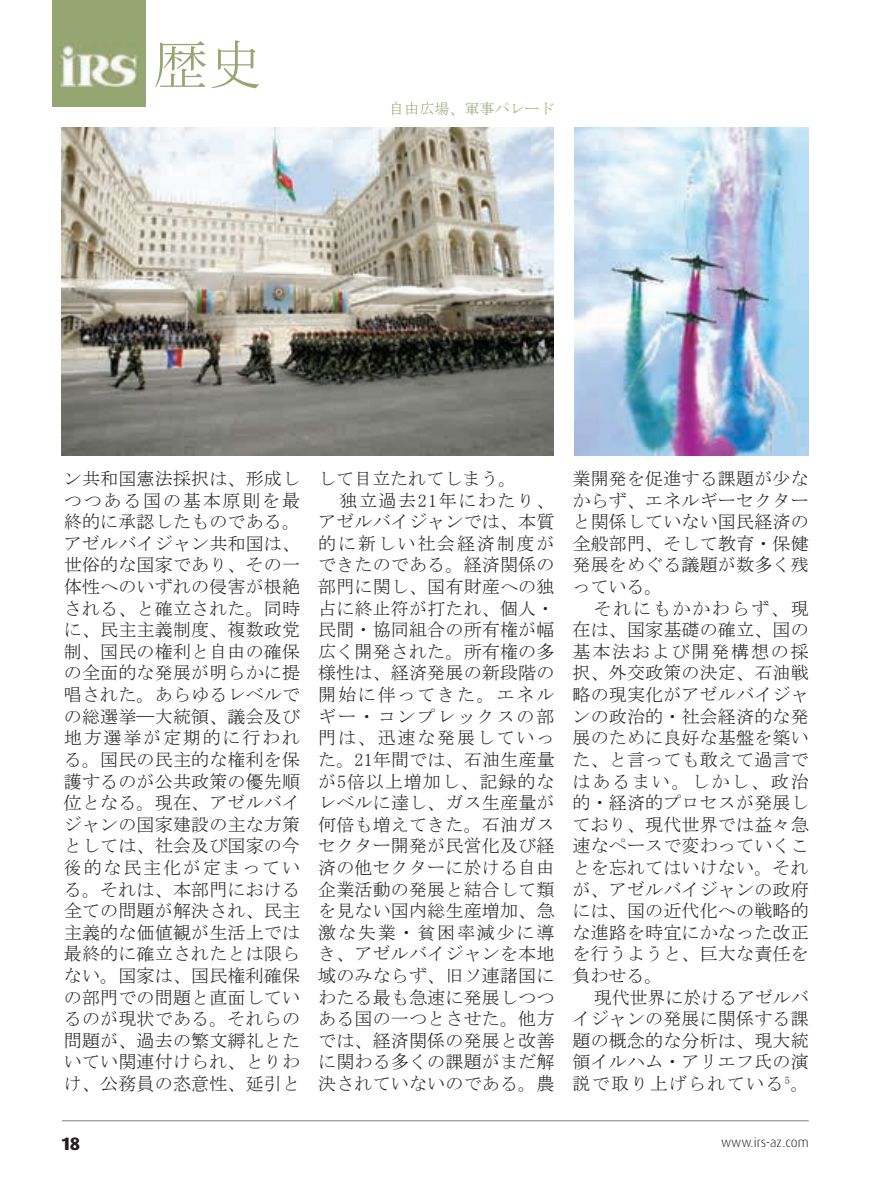
<style>
.page{position:relative;width:894px;height:1191px;background:#fff}
.page>*{position:absolute;margin:0;border:0;box-sizing:border-box;transform-origin:0 0}
.t1{font:54.15px "MS Mincho";color:#96a673}
.t2{font:18px/21.6px "MS Mincho";letter-spacing:.01em;color:#231f20;text-align:justify}
.t3{font:18px "MS Mincho";letter-spacing:.1em;color:#231f20}
.t4{font:18px "MS Mincho";letter-spacing:.05em;color:#231f20}
.t5{font:18px "MS Mincho";letter-spacing:.085em;color:#231f20}
.t6{font:800 18px "Dax Pro";color:#231f20}
.t7{font:15px "MS Mincho";color:#96a673}
.t8{font:300 13.5px "Dax Pro";color:#231f20}
</style>
<div class="page">
<hr style="left:62px;top:1120px;width:746px;height:1px;background:#808285">
<img style="left:62px;top:128px;width:491px;height:327px">
<img style="left:574px;top:128px;width:234px;height:327px">
<div style="left:52px;top:0;width:94px;height:106px;background:#96a673"></div>
<img style="left:58px;top:43px;width:81px;height:43px">
<h1 class="t1" style="left:154px;top:38px;width:110px">歴史</h1>
<p class="t7" style="left:389px;top:101px;width:166px">自由広場、軍事パレード</p>
<p class="t2" style="left:64px;top:468px;width:237px">ン共和国憲法採択は、形成しつつある国の基本原則を最終的に承認したものである。アゼルバイジャン共和国は、世俗的な国家であり、その一体性へのいずれの侵害が根絶される、と確立された。同時に、民主主義制度、複数政党制、国民の権利と自由の確保の全面的な発展が明らかに提唱された。あらゆるレベルでの総選挙―大統領、議会及び地方選挙が定期的に行われる。国民の民主的な権利を保護するのが公共政策の優先順位となる。現在、アゼルバイジャンの国家建設の主な方策としては、社会及び国家の今後的な民主化が定まっている。それは、本部門における全ての問題が解決され、民主主義的な価値観が生活上では最終的に確立されたとは限らない。国家は、国民権利確保の部門での問題と直面しているのが現状である。それらの問題が、過去の繁文縟礼とたいてい関連付けられ、とりわけ、公務員の恣意性、延引と</p>
<p class="t2" style="left:318px;top:468px;width:199px">して目立たれてしまう。</p>
<p class="t5" style="left:339px;top:491px;width:216px">独立過去21年にわたり、</p>
<p class="t2" style="left:318px;top:511px;width:237px">アゼルバイジャンでは、本質</p>
<p class="t3" style="left:318px;top:534px;width:237px">的に新しい社会経済制度が</p>
<p class="t2" style="left:318px;top:554px;width:237px">できたのである。経済関係の</p>
<p class="t2" style="left:318px;top:576px;width:237px">部門に関し、国有財産への独</p>
<p class="t2" style="left:318px;top:597px;width:237px">占に終止符が打たれ、個人・</p>
<p class="t2" style="left:318px;top:619px;width:237px">民間・協同組合の所有権が幅</p>
<p class="t2" style="left:318px;top:640px;width:237px">広く開発された。所有権の多</p>
<p class="t2" style="left:318px;top:662px;width:237px">様性は、経済発展の新段階の</p>
<p class="t3" style="left:318px;top:685px;width:237px">開始に伴ってきた。エネル</p>
<p class="t3" style="left:318px;top:707px;width:237px">ギー・コンプレックスの部</p>
<p class="t3" style="left:318px;top:729px;width:237px">門は、迅速な発展していっ</p>
<p class="t2" style="left:318px;top:748px;width:238px">た。21年間では、石油生産量</p>
<p class="t4" style="left:318px;top:772px;width:238px">が5倍以上増加し、記録的な</p>
<p class="t2" style="left:318px;top:792px;width:237px">レベルに達し、ガス生産量が</p>
<p class="t2" style="left:318px;top:813px;width:237px">何倍も増えてきた。石油ガス</p>
<p class="t2" style="left:318px;top:835px;width:237px">セクター開発が民営化及び経</p>
<p class="t2" style="left:318px;top:856px;width:237px">済の他セクターに於ける自由</p>
<p class="t2" style="left:318px;top:878px;width:237px">企業活動の発展と結合して類</p>
<p class="t2" style="left:318px;top:900px;width:237px">を見ない国内総生産増加、急</p>
<p class="t3" style="left:318px;top:923px;width:237px">激な失業・貧困率減少に導</p>
<p class="t2" style="left:318px;top:943px;width:237px">き、アゼルバイジャンを本地</p>
<p class="t2" style="left:318px;top:964px;width:237px">域のみならず、旧ソ連諸国に</p>
<p class="t2" style="left:318px;top:986px;width:237px">わたる最も急速に発展しつつ</p>
<p class="t2" style="left:318px;top:1008px;width:237px">ある国の一つとさせた。他方</p>
<p class="t2" style="left:318px;top:1029px;width:237px">では、経済関係の発展と改善</p>
<p class="t2" style="left:318px;top:1051px;width:237px">に関わる多くの課題がまだ解</p>
<p class="t2" style="left:318px;top:1072px;width:237px">決されていないのである。農</p>
<p class="t2" style="left:572px;top:468px;width:237px">業開発を促進する課題が少なからず、エネルギーセクターと関係していない国民経済の全般部門、そして教育・保健発展をめぐる議題が数多く残っている。</p>
<p class="t2" style="left:572px;top:597px;width:237px;text-indent:21px">それにもかかわらず、現在は、国家基礎の確立、国の基本法および開発構想の採択、外交政策の決定、石油戦略の現実化がアゼルバイジャンの政治的・社会経済的な発展のために良好な基盤を築いた、と言っても敢えて過言ではあるまい。しかし、政治的・経済的プロセスが発展しており、現代世界では益々急速なペースで変わっていくことを忘れてはいけない。それが、アゼルバイジャンの政府には、国の近代化への戦略的な進路を時宜にかなった改正を行うようと、巨大な責任を負わせる。</p>
<p class="t2" style="left:572px;top:986px;width:238px;text-indent:21px">現代世界に於けるアゼルバイジャンの発展に関係する課題の概念的な分析は、現大統領イルハム・アリエフ氏の演説で取り上げられている<sup>5</sup> 。</p>
<p class="t6" style="left:62px;top:1135px;width:20px">18</p>
<p class="t8" style="left:720px;top:1133px;width:89px">www.irs-az.com</p>
</div>
